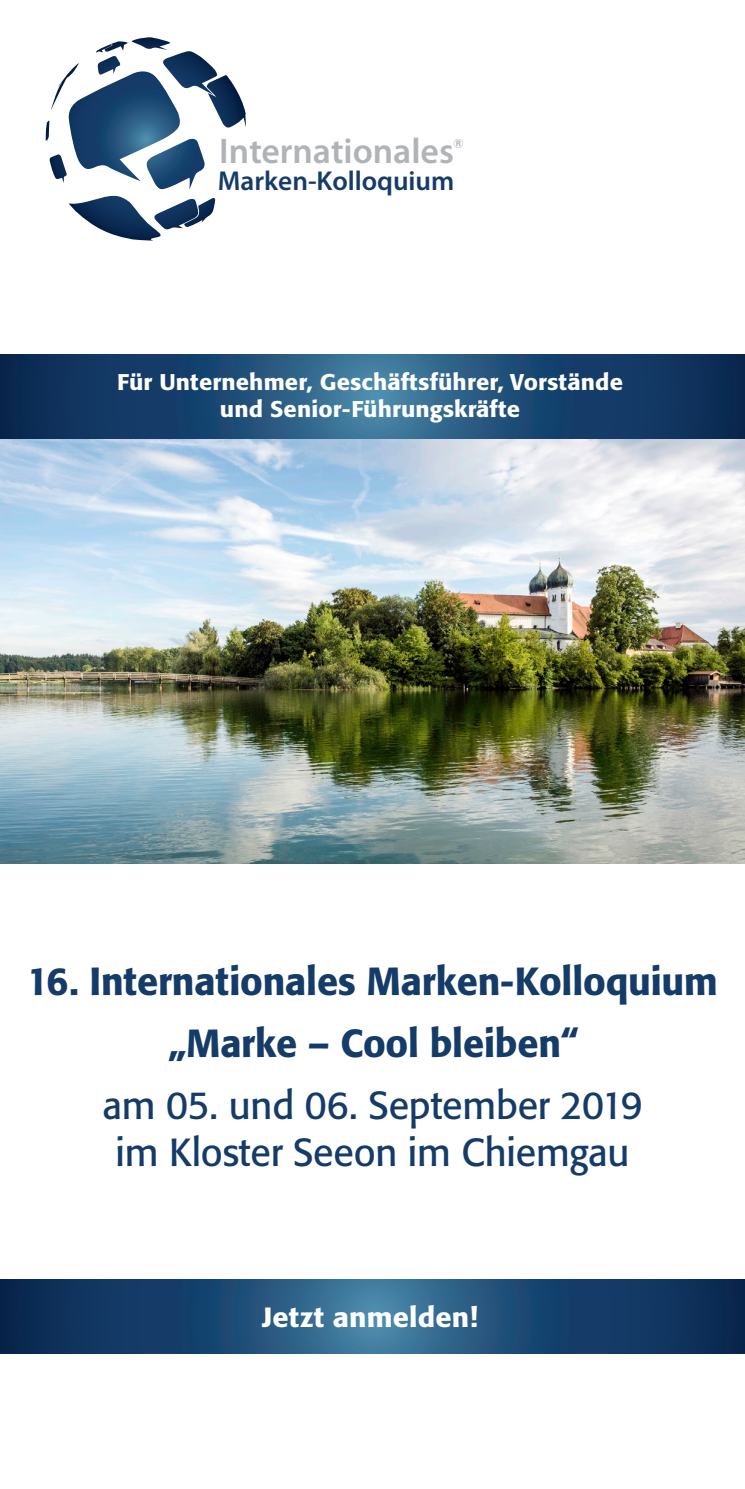
<style>
.page{position:relative;width:745px;height:1489px;background:#fff}
.page>*{position:absolute;margin:0;border:0;box-sizing:border-box;transform-origin:0 0}
.Titel{font:500 38.75px "Formata BQ";letter-spacing:-.005em;color:#153b69}
.Titel-2{font:38.75px/47.5px "Formata BQ";letter-spacing:-.005em;color:#153b69;text-align:center}
.t1{font:600 35.75px "Myriad Pro";color:#b0b3b8}
.Titel-3{font:500 27.5px "Formata BQ";letter-spacing:.005em;color:#fff;scale:1.05 1}
.t2{font:600 27.25px "Myriad Pro";color:#153b69}
.Titel-4{font:500 22.5px/27.5px "Formata BQ";letter-spacing:.005em;color:#fff;text-align:center;scale:1.05 1}
.t3{font:500 12.75px "Formata BQ";color:#b0b3b8}
</style>
<div class="page">
<img style="left:0;top:438px;width:744px;height:425px">
<svg style="left:45px;top:37px;width:201px;height:144px"></svg>
<svg style="left:0;top:354px;width:744px;height:84px;background:#1e4a73"></svg>
<svg style="left:0;top:1279px;width:744px;height:74px;background:#1e4972"></svg>
<h2 class="t1" style="left:219px;top:128px;width:236px">Internationales</h2>
<p class="t2" style="left:218px;top:163px;width:238px">Marken-Kolloquium</p>
<p class="t3" style="left:453px;top:136px;width:12px">®</p>
<p class="Titel-4" style="left:117px;top:368px;width:483px">Für Unternehmer, Geschäftsführer, Vorstände und Senior-Führungskräfte</p>
<p class="Titel" style="left:27px;top:957px;width:691px">16. Internationales Marken-Kolloquium</p>
<p class="Titel" style="left:168px;top:1019px;width:412px">„Marke – Cool bleiben“</p>
<p class="Titel-2" style="left:102px;top:1080px;width:541px">am 05. und 06. September 2019 im Kloster Seeon im Chiemgau</p>
<p class="Titel-3" style="left:262px;top:1300px;width:207px">Jetzt anmelden!</p>
</div>
